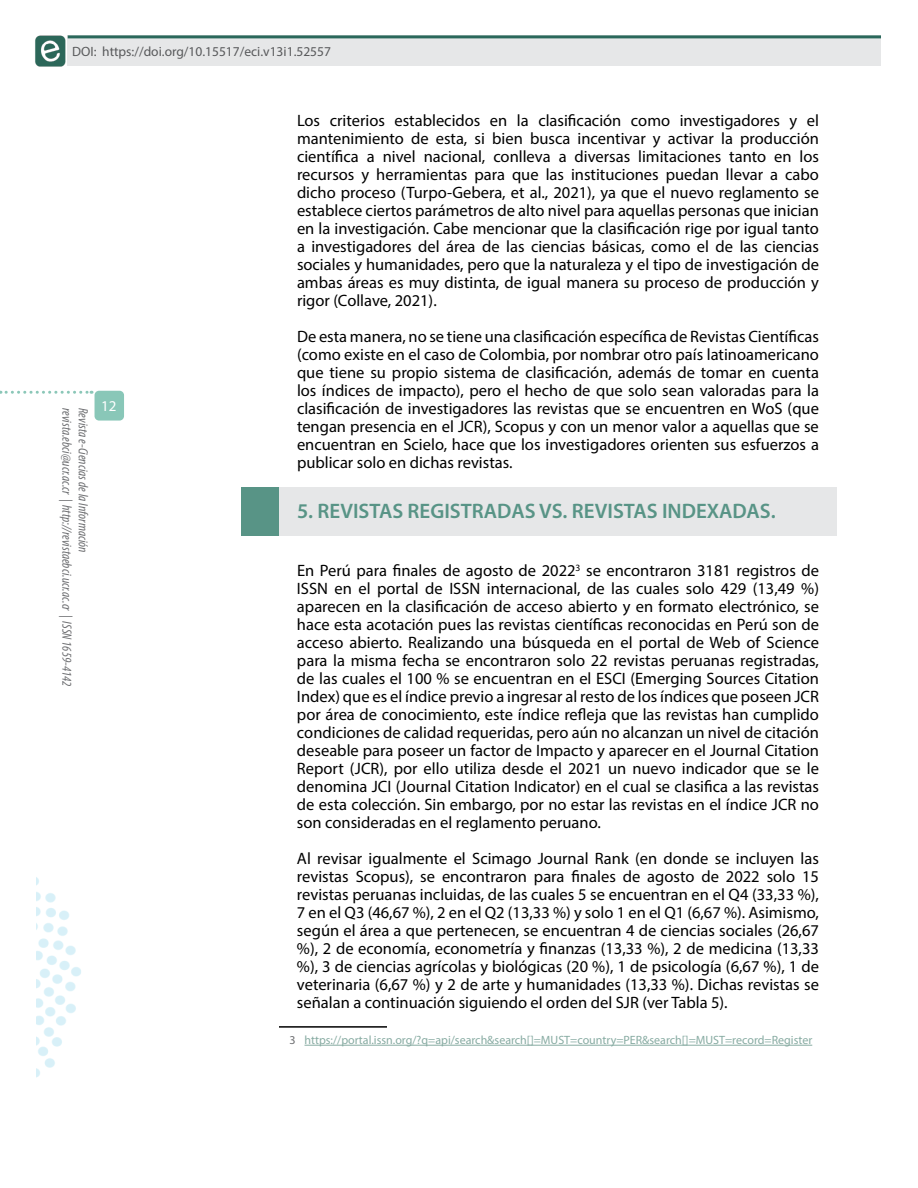
<style>
.page{position:relative;width:918px;height:1188px;background:#fff}
.page>*{position:absolute;margin:0;border:0;box-sizing:border-box;transform-origin:0 0}
.t1{font:600 21px "Myriad Pro";color:#589486}
.t2{font:16.5px/18px "Myriad Pro";color:#000;text-align:justify}
.t3{font:15px "Myriad Pro";color:#fff}
.t4{font:italic condensed 13.5px "Myriad Pro";color:#6d6e71}
.t5{font:13.5px "Myriad Pro";color:#58595b}
.t6{font:12px "Myriad Pro";color:#87aba2}
.s1{color:#6d6e71}
</style>
<div class="page">
<img style="left:35px;top:35px;width:33px;height:32px">
<div style="left:68px;top:35px;width:813px;height:31px;background:#e6e7e8"></div>
<hr style="left:68px;top:35px;width:813px;height:3px;background:#2a685b">
<svg style="left:0;top:391px;width:92px;height:3px"></svg>
<div style="left:95px;top:391px;width:29px;height:30px;background:#89c7b8;border-radius:4px"></div>
<img style="left:36px;top:877px;width:45px;height:201px">
<hr style="left:279px;top:1026px;width:108px;height:2px;background:#000">
<hr style="left:304px;top:1045px;width:508px;height:1px;background:#87aba2">
<div style="left:242px;top:487px;width:37px;height:49px;background:#589486"></div>
<div style="left:279px;top:487px;width:558px;height:49px;background:#e6e7e8"></div>
<p class="t5" style="left:72px;top:43px;width:260px">DOI: https://doi.org/10.15517/eci.v13i1.52557</p>
<p class="t4" style="left:75px;top:408px;width:280px;rotate:90deg">revista.ebci@ucr.ac.cr | http://revistaebci.ucr.ac.cr | ISSN 1659-4142</p>
<p class="t4" style="left:91px;top:408px;width:146px;rotate:90deg">Revista e-Ciencias de la Información</p>
<p class="t3" style="left:101px;top:397px;width:17px">12</p>
<p class="t2" style="left:297px;top:111px;width:524px">Los criterios establecidos en la clasificación como investigadores y el mantenimiento de esta, si bien busca incentivar y activar la producción científica a nivel nacional, conlleva a diversas limitaciones tanto en los recursos y herramientas para que las instituciones puedan llevar a cabo dicho proceso (Turpo-Gebera, et al., 2021), ya que el nuevo reglamento se establece ciertos parámetros de alto nivel para aquellas personas que inician en la investigación. Cabe mencionar que la clasificación rige por igual tanto a investigadores del área de las ciencias básicas, como el de las ciencias sociales y humanidades, pero que la naturaleza y el tipo de investigación de ambas áreas es muy distinta, de igual manera su proceso de producción y rigor (Collave, 2021).</p>
<p class="t2" style="left:297px;top:327px;width:524px">De esta manera, no se tiene una clasificación específica de Revistas Científicas (como existe en el caso de Colombia, por nombrar otro país latinoamericano que tiene su propio sistema de clasificación, además de tomar en cuenta los índices de impacto), pero el hecho de que solo sean valoradas para la clasificación de investigadores las revistas que se encuentren en WoS (que tengan presencia en el JCR), Scopus y con un menor valor a aquellas que se encuentran en Scielo, hace que los investigadores orienten sus esfuerzos a publicar solo en dichas revistas.</p>
<p class="t1" style="left:297px;top:498px;width:480px">5. REVISTAS REGISTRADAS VS. REVISTAS INDEXADAS.</p>
<p class="t2" style="left:297px;top:561px;width:524px">En Perú para finales de agosto de 2022<sup>3</sup> se encontraron 3181 registros de ISSN en el portal de ISSN internacional, de las cuales solo 429 (13,49 %) aparecen en la clasificación de acceso abierto y en formato electrónico, se hace esta acotación pues las revistas científicas reconocidas en Perú son de acceso abierto. Realizando una búsqueda en el portal de Web of Science para la misma fecha se encontraron solo 22 revistas peruanas registradas, de las cuales el 100 % se encuentran en el ESCI (Emerging Sources Citation Index) que es el índice previo a ingresar al resto de los índices que poseen JCR por área de conocimiento, este índice refleja que las revistas han cumplido condiciones de calidad requeridas, pero aún no alcanzan un nivel de citación deseable para poseer un factor de Impacto y aparecer en el Journal Citation Report (JCR), por ello utiliza desde el 2021 un nuevo indicador que se le denomina JCI (Journal Citation Indicator) en el cual se clasifica a las revistas de esta colección. Sin embargo, por no estar las revistas en el índice JCR no son consideradas en el reglamento peruano.</p>
<p class="t2" style="left:297px;top:849px;width:524px">Al revisar igualmente el Scimago Journal Rank (en donde se incluyen las revistas Scopus), se encontraron para finales de agosto de 2022 solo 15 revistas peruanas incluidas, de las cuales 5 se encuentran en el Q4 (33,33 %), 7 en el Q3 (46,67 %), 2 en el Q2 (13,33 %) y solo 1 en el Q1 (6,67 %). Asimismo, según el área a que pertenecen, se encuentran 4 de ciencias sociales (26,67 %), 2 de economía, econometría y finanzas (13,33 %), 2 de medicina (13,33 %), 3 de ciencias agrícolas y biológicas (20 %), 1 de psicología (6,67 %), 1 de veterinaria (6,67 %) y 2 de arte y humanidades (13,33 %). Dichas revistas se señalan a continuación siguiendo el orden del SJR (ver Tabla 5).</p>
<p class="t6" style="left:290px;top:1033px;width:524px"><span class="s1">3</span> https://portal.issn.org/?q=api/search&amp;search[]=MUST=country=PER&amp;search[]=MUST=record=Register</p>
</div>
